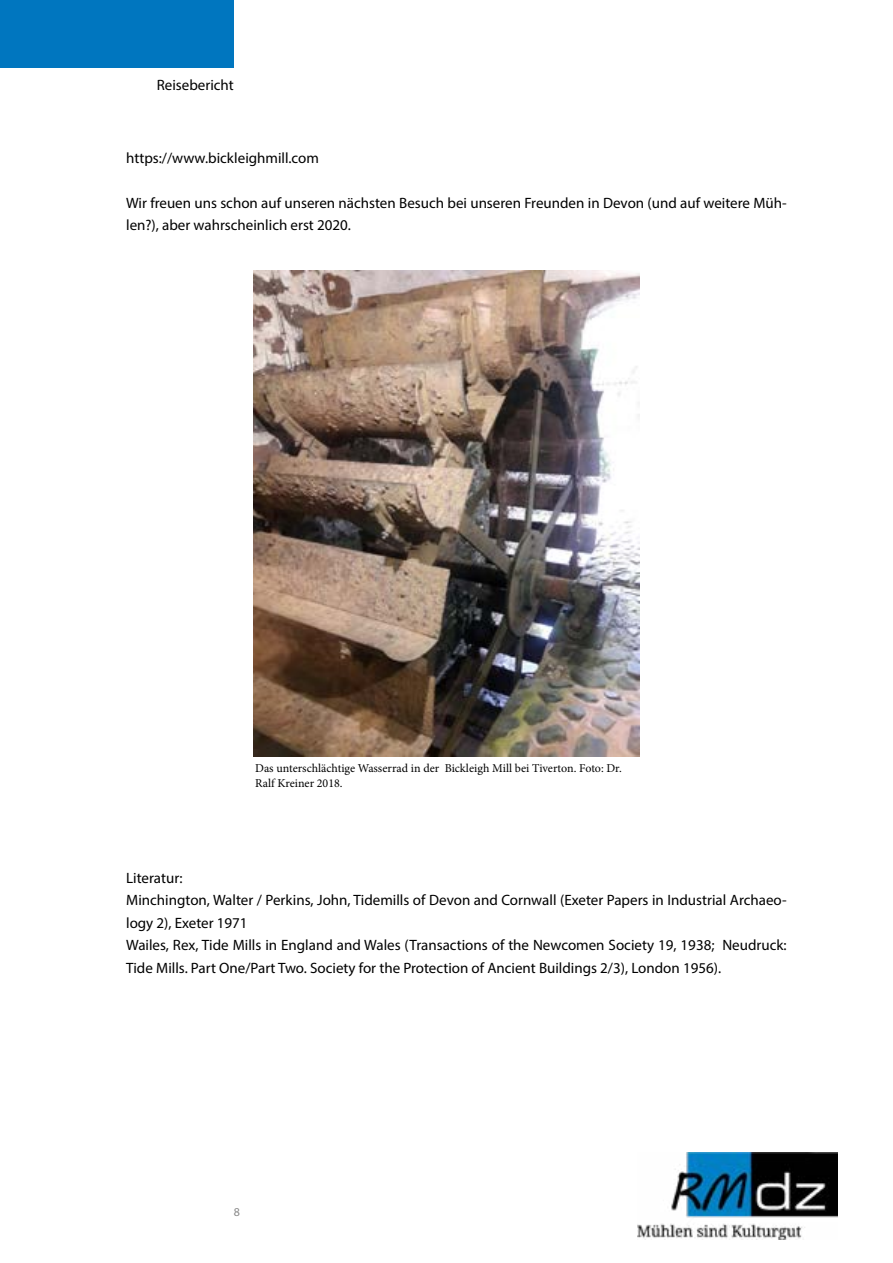
<style>
.page{position:relative;width:893px;height:1263px;background:#fff}
.page>*{position:absolute;margin:0;border:0;box-sizing:border-box;transform-origin:0 0}
.t1{font:15px/22.5px "Myriad Pro";color:#000}
.t2{font:12px/14.4px "Minion Pro";color:#000}
.t3{font:12px "Myriad Pro";color:#878787}
</style>
<div class="page">
<div style="left:0;top:0;width:234px;height:68px;background:#0076bf"></div>
<img style="left:638px;top:1152px;width:200px;height:88px">
<img style="left:254px;top:270px;width:385px;height:486px">
<p class="t1" style="left:157px;top:74px;width:79px">Reisebericht</p>
<p class="t1" style="left:126px;top:146px;width:194px">https://www.bickleighmill.com</p>
<p class="t1" style="left:126px;top:191px;width:662px">Wir freuen uns schon auf unseren nächsten Besuch bei unseren Freunden in Devon (und auf weitere Müh&shy;len?), aber wahrscheinlich erst 2020.</p>
<p class="t2" style="left:255px;top:761px;width:368px">Das unterschlächtige Wasserrad in der Bickleigh Mill bei Tiverton. Foto: Dr.<br>Ralf Kreiner 2018.</p>
<p class="t1" style="left:126px;top:866px;width:662px">Literatur:<br>Minchington, Walter / Perkins, John, Tidemills of Devon and Cornwall (Exeter Papers in Industrial Archaeo&shy;logy 2), Exeter 1971<br>Wailes, Rex, Tide Mills in England and Wales (Transactions of the Newcomen Society 19, 1938; Neudruck:<br>Tide Mills. Part One/Part Two. Society for the Protection of Ancient Buildings 2/3), London 1956).</p>
<p class="t3" style="left:234px;top:1205px;width:8px">8</p>
</div>
